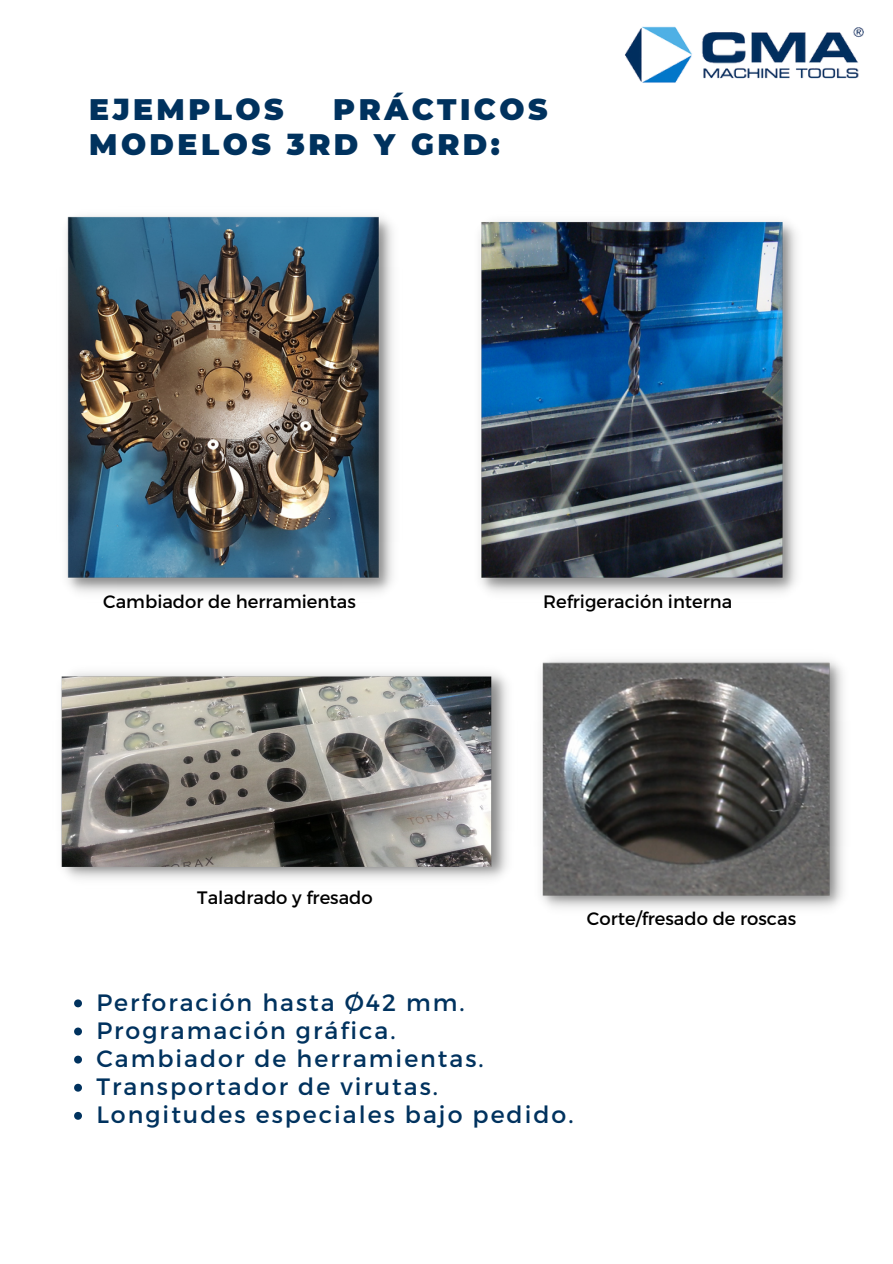
<style>
.page{position:relative;width:893px;height:1264px;background:#fff}
.page>*{position:absolute;margin:0;border:0;box-sizing:border-box;transform-origin:0 0}
.t1{font:900 29.7px/34.8px "Montserrat";letter-spacing:.115em;color:#00325e}
.t2{font:23.7px/28px "Montserrat";letter-spacing:.085em;color:#00325e}
.t3{font:18px "Montserrat";color:#000}
</style>
<div class="page">
<img style="left:625px;top:26px;width:239px;height:57px">
<img style="left:66px;top:216px;width:327px;height:377px">
<img style="left:61px;top:672px;width:447px;height:207px">
<img style="left:480px;top:221px;width:317px;height:372px">
<img style="left:540px;top:659px;width:303px;height:249px">
<svg style="left:74px;top:999px;width:8px;height:8px"></svg>
<svg style="left:74px;top:1027px;width:8px;height:8px"></svg>
<svg style="left:74px;top:1055px;width:8px;height:8px"></svg>
<svg style="left:74px;top:1083px;width:8px;height:8px"></svg>
<svg style="left:74px;top:1111px;width:8px;height:8px"></svg>
<p class="t1" style="left:89px;top:92px;width:460px;text-indent:244px">PRÁCTICOS<br>MODELOS 3RD Y GRD:</p>
<p class="t1" style="left:89px;top:92px;width:196px">EJEMPLOS</p>
<p class="t3" style="left:103px;top:589px;width:254px">Cambiador de herramientas</p>
<p class="t3" style="left:197px;top:886px;width:177px">Taladrado y fresado</p>
<p class="t3" style="left:543px;top:589px;width:191px">Refrigeración interna</p>
<p class="t3" style="left:587px;top:907px;width:211px">Corte/fresado de roscas</p>
<p class="t2" style="left:96px;top:987px;width:478px">Perforación hasta Ø42 mm.<br>Programación gráfica.<br>Cambiador de herramientas.<br>Transportador de virutas.<br>Longitudes especiales bajo pedido.</p>
</div>
